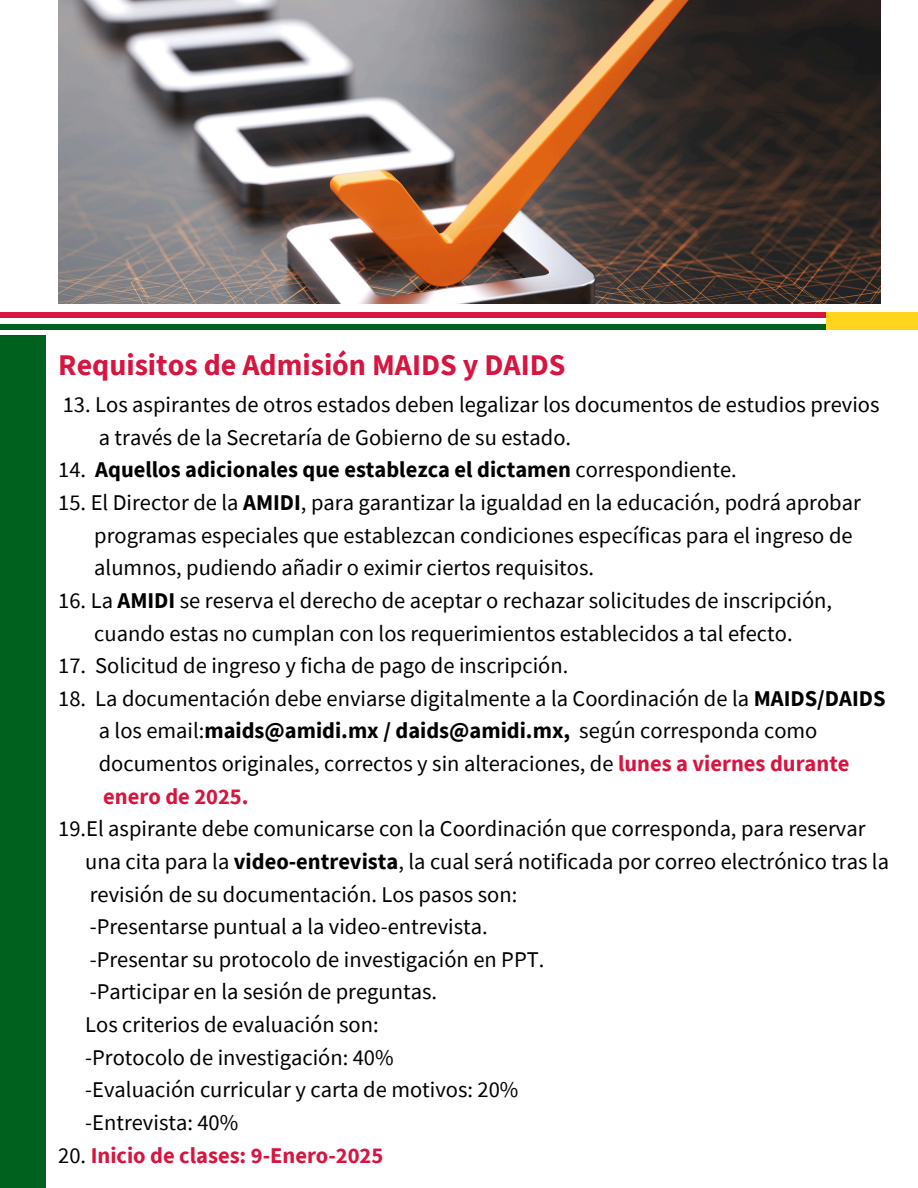
<style>
.page{position:relative;width:918px;height:1188px;background:#fff}
.page>*{position:absolute;margin:0;border:0;box-sizing:border-box;transform-origin:0 0}
.t1{font:700 30px "Source Sans Pro";color:#d71540}
.t2{font:22.5px/32.7px "Source Sans Pro";color:#000}
.t3{font:700 22.5px "Source Sans Pro";color:#000}
.t4{font:700 22.5px "Source Sans Pro";color:#d71540}
.s1{font-weight:400}
.s2{font-weight:700}
.s3{font-weight:700;color:#d71540}
.s4{font-weight:400;color:#000}
</style>
<div class="page">
<div style="left:0;top:336px;width:45px;height:852px;background:#00611e"></div>
<img style="left:58px;top:0;width:823px;height:304px">
<div style="left:0;top:312px;width:826px;height:6px;background:#d71540"></div>
<div style="left:0;top:324px;width:826px;height:5px;background:#00611e"></div>
<div style="left:826px;top:312px;width:92px;height:17px;background:#ffd51e"></div>
<h1 class="t1" style="left:58px;top:346px;width:509px">Requisitos de Admisión MAIDS y DAIDS</h1>
<h1 class="t2" style="left:99px;top:388px;width:782px;text-indent:-36px">13. Los aspirantes de otros estados deben legalizar los documentos de estudios previos a través de la Secretaría de Gobierno de su estado.</h1>
<h1 class="t3" style="left:58px;top:455px;width:680px"><span class="s1">14.</span> Aquellos adicionales que establezca el dictamen <span class="s1">correspondiente.</span></h1>
<h1 class="t2" style="left:94px;top:486px;width:768px;text-indent:-36px">15. El Director de la <span class="s2">AMIDI</span>, para garantizar la igualdad en la educación, podrá aprobar programas especiales que establezcan condiciones específicas para el ingreso de alumnos, pudiendo añadir o eximir ciertos requisitos.</h1>
<h1 class="t2" style="left:58px;top:584px;width:775px;text-align:center">16. La <span class="s2">AMIDI</span> se reserva el derecho de aceptar o rechazar solicitudes de inscripción, cuando estas no cumplan con los requerimientos establecidos a tal efecto.</h1>
<h1 class="t2" style="left:58px;top:649px;width:511px">17. Solicitud de ingreso y ficha de pago de inscripción.</h1>
<h1 class="t2" style="left:58px;top:682px;width:829px">18. La documentación debe enviarse digitalmente a la Coordinación de la <span class="s2">MAIDS/DAIDS</span></h1>
<h1 class="t2" style="left:99px;top:714px;width:720px">a los email:<span class="s2">maids@amidi.mx / daids@amidi.mx,</span> según corresponda como</h1>
<h1 class="t2" style="left:99px;top:747px;width:752px">documentos originales, correctos y sin alteraciones, de <span class="s3">lunes a viernes durante</span></h1>
<h1 class="t4" style="left:103px;top:782px;width:147px">enero de 2025.</h1>
<h1 class="t2" style="left:58px;top:812px;width:809px">19.El aspirante debe comunicarse con la Coordinación que corresponda, para reservar</h1>
<h1 class="t2" style="left:85px;top:845px;width:805px">una cita para la <span class="s2">video-entrevista</span>, la cual será notificada por correo electrónico tras la</h1>
<h1 class="t2" style="left:90px;top:877px;width:429px">revisión de su documentación. Los pasos son:</h1>
<h1 class="t2" style="left:90px;top:910px;width:399px">-Presentarse puntual a la video-entrevista.</h1>
<h1 class="t2" style="left:90px;top:943px;width:456px">-Presentar su protocolo de investigación en PPT.</h1>
<h1 class="t2" style="left:90px;top:975px;width:349px">-Participar en la sesión de preguntas.</h1>
<h1 class="t2" style="left:85px;top:1008px;width:295px">Los criterios de evaluación son:</h1>
<h1 class="t2" style="left:85px;top:1040px;width:310px">-Protocolo de investigación: 40%</h1>
<h1 class="t2" style="left:85px;top:1073px;width:435px">-Evaluación curricular y carta de motivos: 20%</h1>
<h1 class="t2" style="left:85px;top:1106px;width:155px">-Entrevista: 40%</h1>
<h1 class="t4" style="left:58px;top:1140px;width:327px"><span class="s4">20.</span> Inicio de clases: 9-Enero-2025</h1>
</div>
